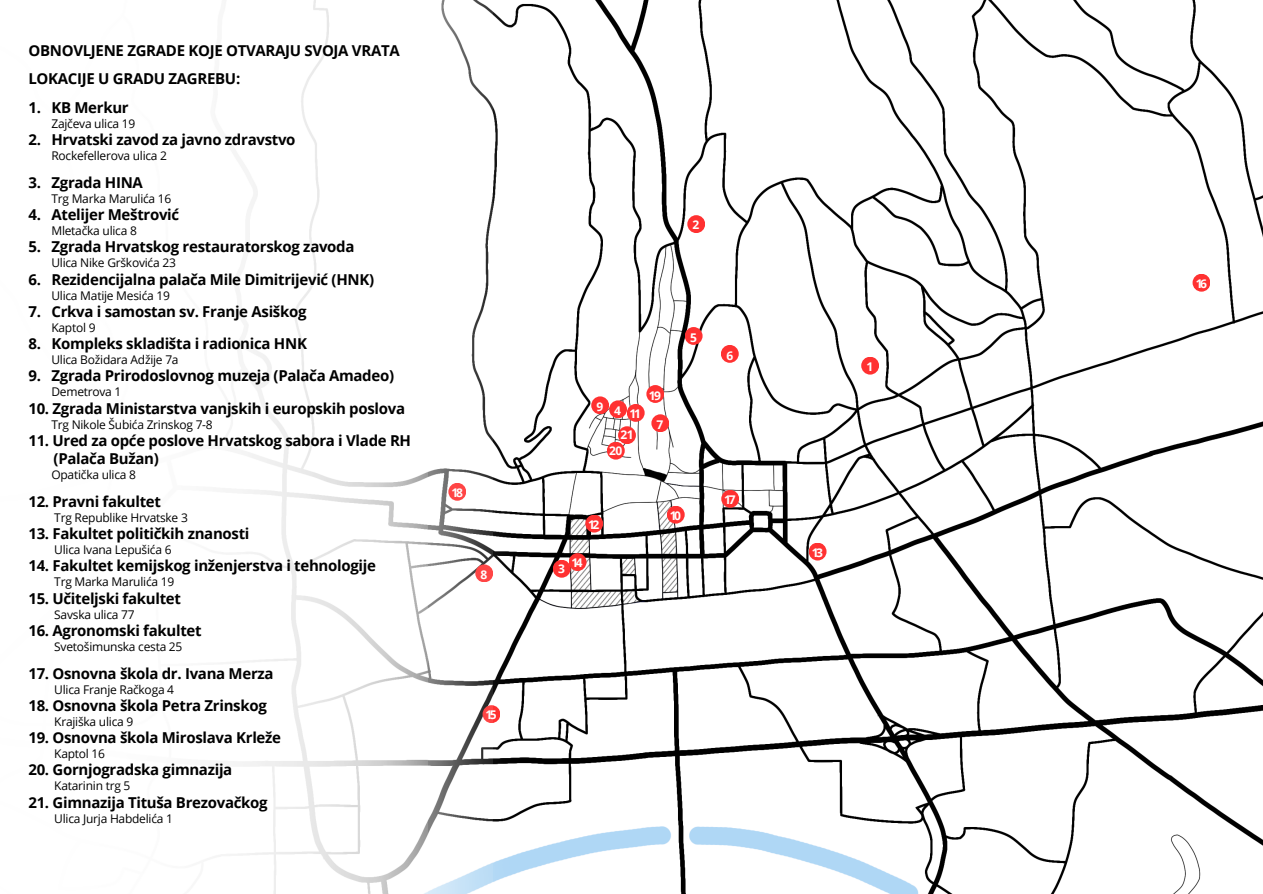
<style>
.page{position:relative;width:1263px;height:894px;background:#fff}
.page>*{position:absolute;margin:0;border:0;box-sizing:border-box;transform-origin:0 0}
.t1{font:700 15px "Open Sans";letter-spacing:-.02em;color:#000}
.t2{font:12px "Open Sans";letter-spacing:-.02em;color:#000}
.t3{font:700 12px "Open Sans";letter-spacing:-.2em;color:#fff}
</style>
<div class="page">
<img style="left:540px;top:0;width:723px;height:893px">
<img style="left:493px;top:3px;width:47px;height:879px">
<div style="left:685px;top:327px;width:18px;height:18px;background:#ff3131;border-radius:50%"></div>
<div style="left:553px;top:559px;width:18px;height:18px;background:#ff3131;border-radius:50%"></div>
<div style="left:569px;top:553px;width:17px;height:18px;background:#ff3131;border-radius:50%"></div>
<div style="left:585px;top:514px;width:18px;height:18px;background:#ff3131;border-radius:50%"></div>
<div style="left:667px;top:505px;width:18px;height:18px;background:#ff3131;border-radius:50%"></div>
<div style="left:721px;top:490px;width:18px;height:17px;background:#ff3131;border-radius:50%"></div>
<div style="left:809px;top:542px;width:17px;height:18px;background:#ff3131;border-radius:50%"></div>
<div style="left:646px;top:385px;width:18px;height:18px;background:#ff3131;border-radius:50%"></div>
<div style="left:627px;top:404px;width:18px;height:17px;background:#ff3131;border-radius:50%"></div>
<div style="left:609px;top:400px;width:18px;height:18px;background:#ff3131;border-radius:50%"></div>
<div style="left:591px;top:396px;width:18px;height:18px;background:#ff3131;border-radius:50%"></div>
<div style="left:618px;top:426px;width:18px;height:18px;background:#ff3131;border-radius:50%"></div>
<div style="left:607px;top:441px;width:18px;height:18px;background:#ff3131;border-radius:50%"></div>
<div style="left:483px;top:705px;width:17px;height:17px;background:#ff3131;border-radius:50%"></div>
<div style="left:721px;top:345px;width:18px;height:18px;background:#ff3131;border-radius:50%"></div>
<div style="left:861px;top:356px;width:18px;height:18px;background:#ff3131;border-radius:50%"></div>
<div style="left:687px;top:215px;width:18px;height:18px;background:#ff3131;border-radius:50%"></div>
<div style="left:1192px;top:274px;width:18px;height:17px;background:#ff3131;border-radius:50%"></div>
<div style="left:0;top:0;width:493px;height:893px;background:#fff"></div>
<div style="left:700px;top:874px;width:81px;height:19px;background:#fff"></div>
<div style="left:651px;top:414px;width:18px;height:18px;background:#ff3131;border-radius:50%"></div>
<p class="t1" style="left:28px;top:40px;width:373px">OBNOVLJENE ZGRADE KOJE OTVARAJU SVOJA VRATA</p>
<p class="t1" style="left:28px;top:68px;width:213px">LOKACIJE U GRADU ZAGREBU:</p>
<p class="t1" style="left:28px;top:97px;width:102px">1. KB Merkur</p>
<p class="t2" style="left:51px;top:115px;width:85px">Zajčeva ulica 19</p>
<p class="t1" style="left:28px;top:129px;width:269px">2. Hrvatski zavod za javno zdravstvo</p>
<p class="t2" style="left:51px;top:147px;width:117px">Rockefellerova ulica 2</p>
<p class="t1" style="left:28px;top:172px;width:116px">3. Zgrada HINA</p>
<p class="t2" style="left:51px;top:190px;width:121px">Trg Marka Marulića 16</p>
<p class="t1" style="left:28px;top:204px;width:152px">4. Atelijer Meštrović</p>
<p class="t2" style="left:51px;top:222px;width:87px">Mletačka ulica 8</p>
<p class="t1" style="left:28px;top:236px;width:328px">5. Zgrada Hrvatskog restauratorskog zavoda</p>
<p class="t2" style="left:51px;top:254px;width:126px">Ulica Nike Grškovića 23</p>
<p class="t1" style="left:28px;top:268px;width:347px">6. Rezidencijalna palača Mile Dimitrijević (HNK)</p>
<p class="t2" style="left:51px;top:286px;width:120px">Ulica Matije Mesića 19</p>
<p class="t1" style="left:28px;top:301px;width:280px">7. Crkva i samostan sv. Franje Asiškog</p>
<p class="t2" style="left:51px;top:319px;width:46px">Kaptol 9</p>
<p class="t1" style="left:28px;top:333px;width:280px">8. Kompleks skladišta i radionica HNK</p>
<p class="t2" style="left:51px;top:351px;width:129px">Ulica Božidara Adžije 7a</p>
<p class="t1" style="left:28px;top:365px;width:367px">9. Zgrada Prirodoslovnog muzeja (Palača Amadeo)</p>
<p class="t2" style="left:51px;top:383px;width:72px">Demetrova 1</p>
<p class="t1" style="left:28px;top:397px;width:378px">10. Zgrada Ministarstva vanjskih i europskih poslova</p>
<p class="t2" style="left:51px;top:415px;width:163px">Trg Nikole Šubića Zrinskog 7-8</p>
<p class="t1" style="left:28px;top:430px;width:384px">11. Ured za opće poslove Hrvatskog sabora i Vlade RH</p>
<p class="t1" style="left:54px;top:448px;width:107px">(Palača Bužan)</p>
<p class="t2" style="left:51px;top:466px;width:86px">Opatička ulica 8</p>
<p class="t1" style="left:28px;top:490px;width:134px">12. Pravni fakultet</p>
<p class="t2" style="left:54px;top:508px;width:135px">Trg Republike Hrvatske 3</p>
<p class="t1" style="left:28px;top:523px;width:223px">13. Fakultet političkih znanosti</p>
<p class="t2" style="left:54px;top:541px;width:119px">Ulica Ivana Lepušića 6</p>
<p class="t1" style="left:28px;top:555px;width:349px">14. Fakultet kemijskog inženjerstva i tehnologije</p>
<p class="t2" style="left:54px;top:573px;width:121px">Trg Marka Marulića 19</p>
<p class="t1" style="left:28px;top:587px;width:154px">15. Učiteljski fakultet</p>
<p class="t2" style="left:54px;top:605px;width:82px">Savska ulica 77</p>
<p class="t1" style="left:28px;top:619px;width:175px">16. Agronomski fakultet</p>
<p class="t2" style="left:54px;top:637px;width:130px">Svetošimunska cesta 25</p>
<p class="t1" style="left:28px;top:662px;width:247px">17. Osnovna škola dr. Ivana Merza</p>
<p class="t2" style="left:54px;top:680px;width:121px">Ulica Franje Račkoga 4</p>
<p class="t1" style="left:28px;top:694px;width:240px">18. Osnovna škola Petra Zrinskog</p>
<p class="t2" style="left:54px;top:712px;width:81px">Krajiška ulica 9</p>
<p class="t1" style="left:28px;top:727px;width:254px">19. Osnovna škola Miroslava Krleže</p>
<p class="t2" style="left:54px;top:745px;width:52px">Kaptol 16</p>
<p class="t1" style="left:28px;top:759px;width:205px">20. Gornjogradska gimnazija</p>
<p class="t2" style="left:54px;top:777px;width:78px">Katarinin trg 5</p>
<p class="t1" style="left:28px;top:791px;width:241px">21. Gimnazija Tituša Brezovačkog</p>
<p class="t2" style="left:54px;top:809px;width:120px">Ulica Jurja Habdelića 1</p>
<p class="t3" style="left:452px;top:484px;width:13px">18</p>
<p class="t3" style="left:480px;top:565px;width:8px">8</p>
<p class="t3" style="left:485px;top:706px;width:13px">15</p>
<h1 class="t3" style="left:692px;top:216px;width:8px">2</h1>
<p class="t3" style="left:597px;top:398px;width:8px">9</p>
<p class="t3" style="left:614px;top:402px;width:8px">4</p>
<p class="t3" style="left:630px;top:405px;width:13px">11</p>
<p class="t3" style="left:620px;top:426px;width:15px">21</p>
<p class="t3" style="left:609px;top:441px;width:15px">20</p>
<p class="t3" style="left:649px;top:386px;width:13px">19</p>
<p class="t3" style="left:656px;top:416px;width:8px">7</p>
<p class="t3" style="left:690px;top:329px;width:8px">5</p>
<p class="t3" style="left:588px;top:516px;width:13px">12</p>
<p class="t3" style="left:571px;top:554px;width:13px">14</p>
<p class="t3" style="left:558px;top:560px;width:8px">3</p>
<p class="t3" style="left:670px;top:507px;width:13px">10</p>
<p class="t3" style="left:726px;top:346px;width:8px">6</p>
<p class="t3" style="left:724px;top:491px;width:13px">17</p>
<p class="t3" style="left:867px;top:358px;width:8px">1</p>
<p class="t3" style="left:812px;top:543px;width:13px">13</p>
<h1 class="t3" style="left:1196px;top:275px;width:13px">16</h1>
</div>
